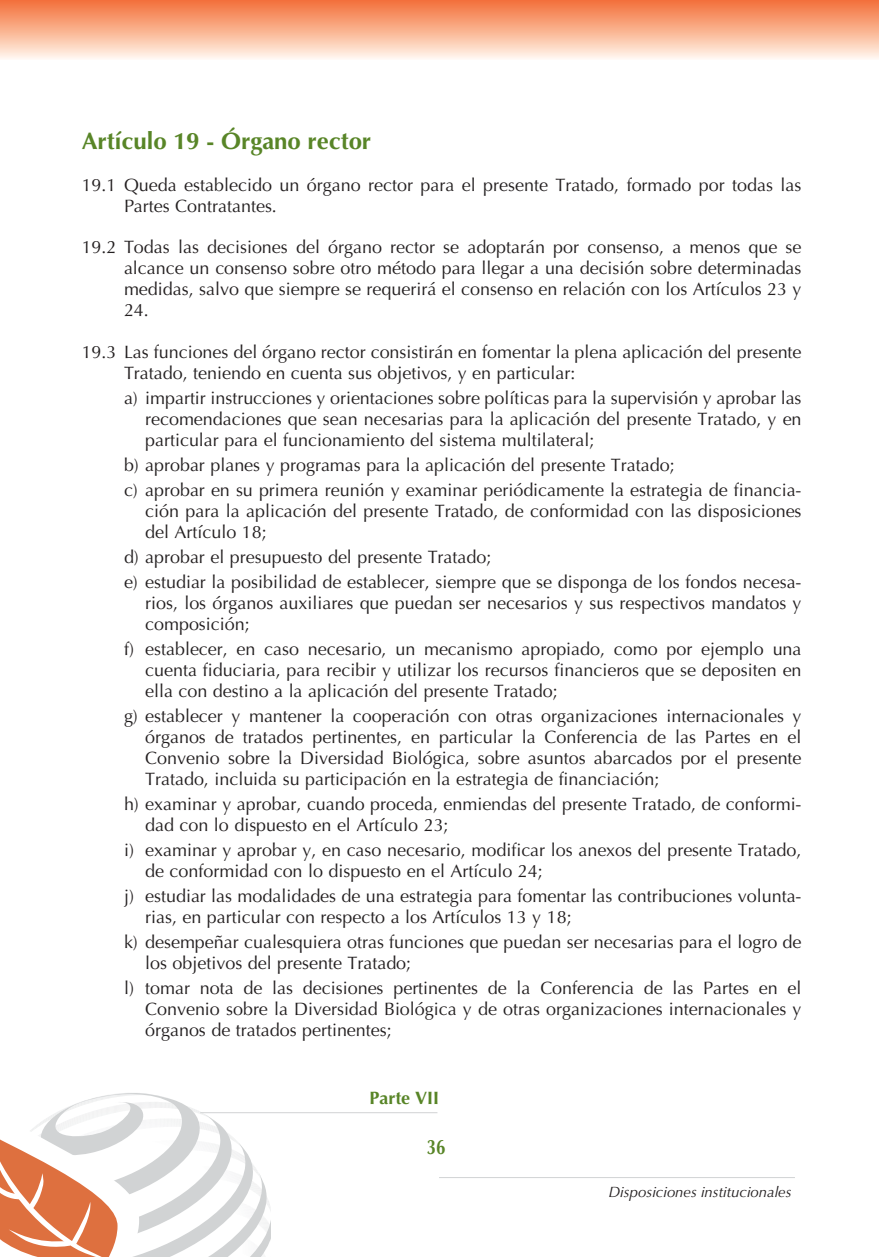
<style>
.page{position:relative;width:879px;height:1257px;background:#fff}
.page>*{position:absolute;margin:0;border:0;box-sizing:border-box;transform-origin:0 0}
.t1{font:700 23.85px "Optima";color:#588527}
.t2{font:700 20.85px "Optima";color:#588527;scale:.8 1}
.t3{font:17.85px/20.9px "Optima";color:#231f20}
.t4{font:700 17.85px "Optima";color:#588527}
.t5{font:italic 15px "Optima";color:#231f20}
</style>
<div class="page">
<div style="left:0;top:0;width:879px;height:60px;background:linear-gradient(to bottom,#f36e36,#fff5eb)"></div>
<svg style="left:0;top:1093px;width:271px;height:164px"></svg>
<hr style="left:200px;top:1112px;width:237px;height:1px;background:#d1d3d4">
<hr style="left:439px;top:1177px;width:356px;height:1px;background:#d1d3d4">
<h1 class="t1" style="left:82px;top:131px;width:291px">Artículo 19 - Órgano rector</h1>
<p class="t3" style="left:124px;top:176px;width:679px;text-indent:-42px">19.1 Queda establecido un órgano rector para el presente Tratado, formado por todas las<br>Partes Contratantes.</p>
<p class="t3" style="left:124px;top:239px;width:679px;text-align:justify;text-indent:-42px">19.2 Todas las decisiones del órgano rector se adoptarán por consenso, a menos que se alcance un consenso sobre otro método para llegar a una decisión sobre determinadas medidas, salvo que siempre se requerirá el consenso en relación con los Artículos 23 y 24.</p>
<p class="t3" style="left:124px;top:343px;width:679px;text-indent:-42px">19.3 Las funciones del órgano rector consistirán en fomentar la plena aplicación del presente<br>Tratado, teniendo en cuenta sus objetivos, y en particular:</p>
<p class="t3" style="left:145px;top:389px;width:658px;text-align:justify;text-indent:-21px">a) impartir instrucciones y orientaciones sobre políticas para la supervisión y aprobar las recomendaciones que sean necesarias para la aplicación del presente Tratado, y en particular para el funcionamiento del sistema multilateral;</p>
<p class="t3" style="left:124px;top:454px;width:679px;line-height:25.2px">b) aprobar planes y programas para la aplicación del presente Tratado;<br>c) aprobar en su primera reunión y examinar periódicamente la estrategia de financia-</p>
<p class="t3" style="left:145px;top:502px;width:658px">ción para la aplicación del presente Tratado, de conformidad con las disposiciones del Artículo 18;</p>
<p class="t3" style="left:124px;top:546px;width:679px;line-height:25.2px">d) aprobar el presupuesto del presente Tratado;<br>e) estudiar la posibilidad de establecer, siempre que se disponga de los fondos necesa-</p>
<p class="t3" style="left:145px;top:594px;width:658px">rios, los órganos auxiliares que puedan ser necesarios y sus respectivos mandatos y composición;</p>
<p class="t3" style="left:145px;top:640px;width:658px;text-align:justify;text-indent:-21px">f) establecer, en caso necesario, un mecanismo apropiado, como por ejemplo una cuenta fiduciaria, para recibir y utilizar los recursos financieros que se depositen en ella con destino a la aplicación del presente Tratado;</p>
<p class="t3" style="left:145px;top:707px;width:658px;text-align:justify;text-indent:-21px">g) establecer y mantener la cooperación con otras organizaciones internacionales y órganos de tratados pertinentes, en particular la Conferencia de las Partes en el Convenio sobre la Diversidad Biológica, sobre asuntos abarcados por el presente Tratado, incluida su participación en la estrategia de financiación;</p>
<p class="t3" style="left:145px;top:795px;width:658px;text-indent:-21px">h) examinar y aprobar, cuando proceda, enmiendas del presente Tratado, de conformi&shy;dad con lo dispuesto en el Artículo 23;</p>
<p class="t3" style="left:145px;top:841px;width:658px;text-indent:-21px">i) examinar y aprobar y, en caso necesario, modificar los anexos del presente Tratado, de conformidad con lo dispuesto en el Artículo 24;</p>
<p class="t3" style="left:145px;top:887px;width:658px;text-indent:-21px">j) estudiar las modalidades de una estrategia para fomentar las contribuciones volunta&shy;rias, en particular con respecto a los Artículos 13 y 18;</p>
<p class="t3" style="left:145px;top:933px;width:658px;text-indent:-21px">k) desempeñar cualesquiera otras funciones que puedan ser necesarias para el logro de los objetivos del presente Tratado;</p>
<p class="t3" style="left:145px;top:979px;width:658px;text-align:justify;text-indent:-21px">l) tomar nota de las decisiones pertinentes de la Conferencia de las Partes en el Convenio sobre la Diversidad Biológica y de otras organizaciones internacionales y órganos de tratados pertinentes;</p>
<p class="t4" style="left:369px;top:1090px;width:71px">Parte VII</p>
<p class="t2" style="left:426px;top:1138px;width:25px">36</p>
<p class="t5" style="left:608px;top:1185px;width:184px">Disposiciones institucionales</p>
</div>
